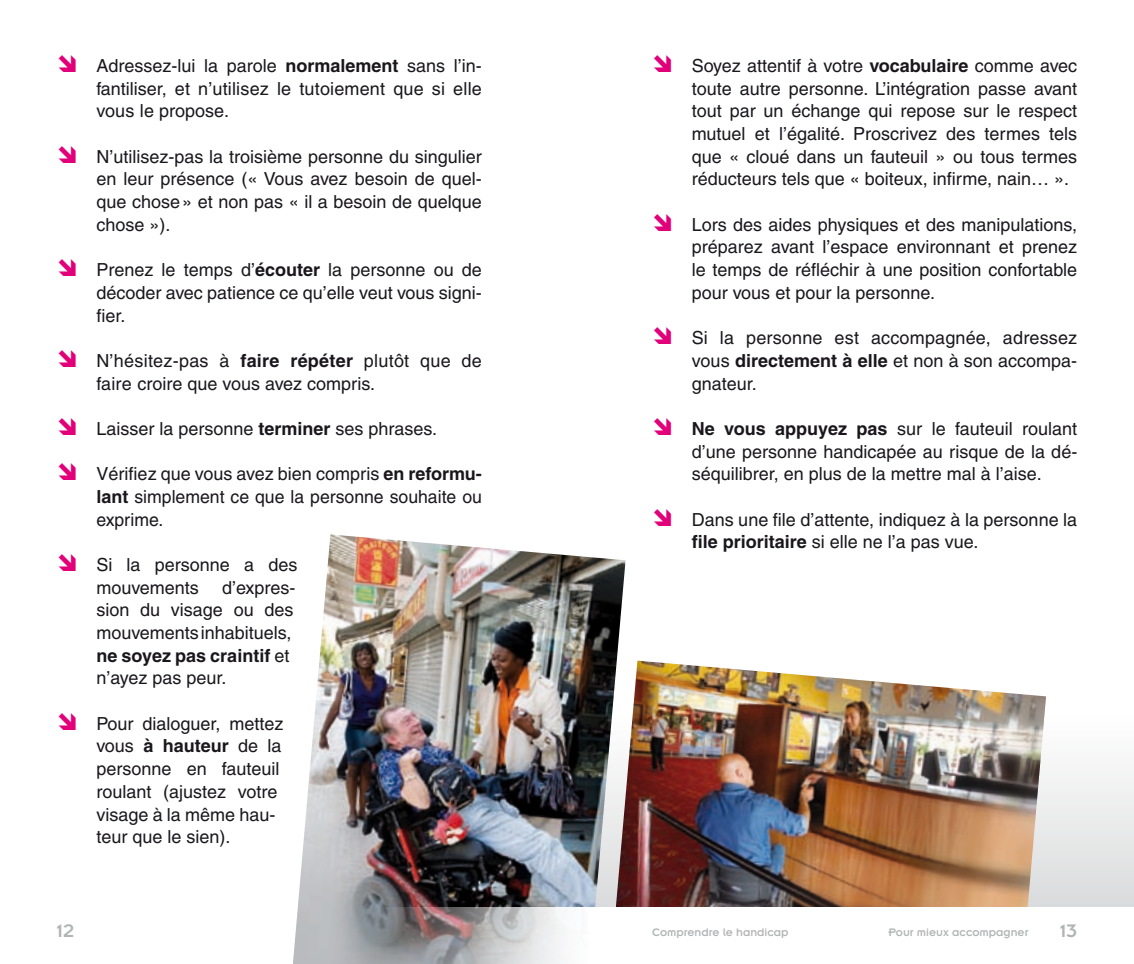
<style>
.page{position:relative;width:1134px;height:964px;background:#fff}
.page>*{position:absolute;margin:0;border:0;box-sizing:border-box;transform-origin:0 0}
.t1{font:20px "Insignia A";color:#b1b3b4}
.t2{font:18px/22.6px "Helvetica";color:#1a171c;text-align:justify}
.t3{font:12px "Insignia A";color:#b1b3b4}
.s1{font-weight:700}
</style>
<div class="page">
<div style="left:567px;top:710px;width:567px;height:197px;background:linear-gradient(to bottom,#fff,#dadbdc)"></div>
<img style="left:625px;top:660px;width:421px;height:247px">
<img style="left:293px;top:534px;width:332px;height:430px">
<div style="left:590px;top:907px;width:544px;height:57px;background:#fff"></div>
<img style="left:365px;top:907px;width:225px;height:57px">
<p class="t2" style="left:96px;top:54px;width:387px">Adressez-lui la parole <span class="s1">normalement</span> sans l’in&shy;fantiliser, et n’utilisez le tutoiement que si elle vous le propose.</p>
<p class="t2" style="left:96px;top:145px;width:387px">N’utilisez-pas la troisième personne du singulier en leur présence (« Vous avez besoin de quel&shy;que chose» et non pas « il a besoin de quelque chose »).</p>
<p class="t2" style="left:96px;top:258px;width:387px">Prenez le temps d’<span class="s1">écouter</span> la personne ou de décoder avec patience ce qu’elle veut vous signi&shy;fier.</p>
<p class="t2" style="left:96px;top:349px;width:387px">N’hésitez-pas à <span class="s1">faire répéter</span> plutôt que de faire croire que vous avez compris.</p>
<p class="t2" style="left:96px;top:417px;width:342px">Laisser la personne <span class="s1">terminer</span> ses phrases.</p>
<p class="t2" style="left:96px;top:463px;width:387px">Vérifiez que vous avez bien compris <span class="s1">en reformu&shy;lant</span> simplement ce que la personne souhaite ou exprime.</p>
<p class="t2" style="left:96px;top:553px;width:203px">Si la personne a des mouvements</p>
<p class="t2" style="left:96px;top:576px;width:201px;text-align:left;text-indent:126px">d’expres&shy;sion du visage ou des mouvements inhabituels, <span class="s1">ne soyez pas craintif</span> et n’ayez pas peur.</p>
<p class="t2" style="left:96px;top:712px;width:189px;text-align:left">Pour dialoguer, mettez vous <span class="s1">à hauteur</span> de la personne en fauteuil roulant (ajustez votre visage à la même hau&shy;teur que le sien).</p>
<p class="t1" style="left:57px;top:920px;width:19px">12</p>
<p class="t2" style="left:692px;top:54px;width:387px">Soyez attentif à votre <span class="s1">vocabulaire</span> comme avec toute autre personne. L’intégration passe avant tout par un échange qui repose sur le respect mutuel et l’égalité. Proscrivez des termes tels que « cloué dans un fauteuil » ou tous termes réducteurs tels que « boiteux, infirme, nain… ».</p>
<p class="t2" style="left:692px;top:213px;width:387px">Lors des aides physiques et des manipulations, préparez avant l’espace environnant et prenez le temps de réfléchir à une position confortable pour vous et pour la personne.</p>
<p class="t2" style="left:692px;top:326px;width:387px">Si la personne est accompagnée, adressez vous <span class="s1">directement à elle</span> et non à son accompa&shy;gnateur.</p>
<p class="t2" style="left:692px;top:417px;width:387px"><span class="s1">Ne vous appuyez pas</span> sur le fauteuil roulant d’une personne handicapée au risque de la dé&shy;séquilibrer, en plus de la mettre mal à l’aise.</p>
<p class="t2" style="left:692px;top:508px;width:387px">Dans une file d’attente, indiquez à la personne la <span class="s1">file prioritaire</span> si elle ne l’a pas vue.</p>
<p class="t3" style="left:652px;top:926px;width:138px">Comprendre le handicap</p>
<p class="t3" style="left:888px;top:926px;width:142px">Pour mieux accompagner</p>
<p class="t1" style="left:1060px;top:920px;width:19px">13</p>
</div>
